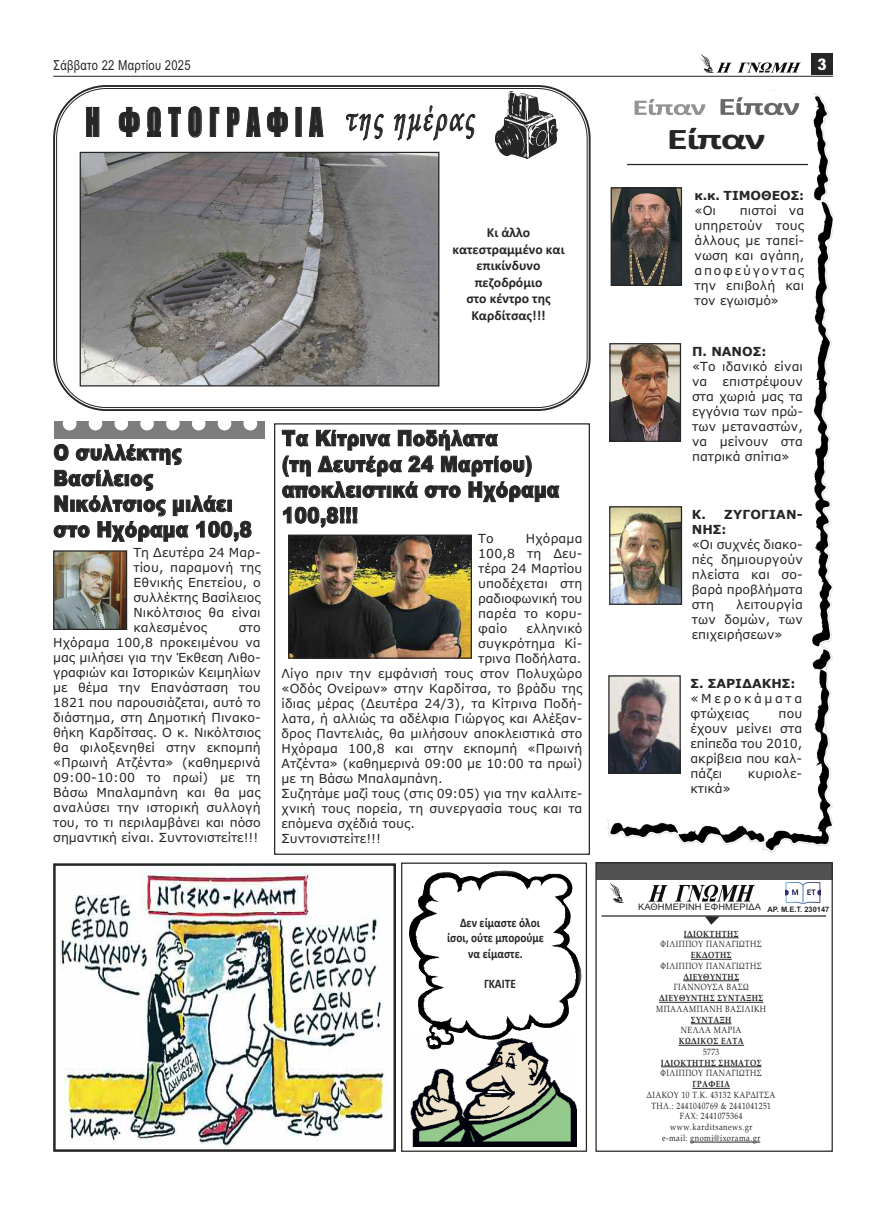
<style>
.page{position:relative;width:886px;height:1205px;background:#fff}
.page>*{position:absolute;margin:0;border:0;box-sizing:border-box;transform-origin:0 0}
.t1{font:36.5px "Impact";letter-spacing:.27em;color:#272627;scale:.72 1}
.t2{font:700 30px "Calibri";letter-spacing:-.04em;color:#272627;scale:1.45 1}
.t3{font:900 21.5px/25.6px "Arial";letter-spacing:.01em;color:#272627;scale:.87 1}
.t4{font:900 15.75px "Arial";color:#fff;scale:.87 1}
.t5{font:700 13.75px/16.5px "Calibri";color:#272627;text-align:center}
.t6{font:13.75px "Arial";letter-spacing:.025em;color:#272627;scale:.81 1}
.t7{font:700 13px "Calibri";color:#272627;scale:.87 1}
.t8{font:12.5px/15px "Verdana";letter-spacing:.01em;color:#272627;text-align:justify}
.t9{font:12.5px/15px "Verdana";letter-spacing:.21em;color:#272627}
.t10{font:700 12.5px/15px "Verdana";letter-spacing:-.005em;color:#272627}
.t11{font:9px/10.8px "Book Antiqua";letter-spacing:.06em;color:#272627;text-align:center;scale:.83 1}
.t12{font:9px "Arial";letter-spacing:.01em;color:#272627;scale:1.04 1}
.t13{font:700 7.5px "Arial";color:#272627}
.s1{font-weight:400}
.s2{font-weight:700}
</style>
<div class="page">
<div style="left:595px;top:862px;width:238px;height:290px;border:1px solid #272627"></div>
<svg style="left:596px;top:862px;width:237px;height:18px"></svg>
<img style="left:648px;top:884px;width:106px;height:18px">
<img style="left:608px;top:883px;width:15px;height:19px">
<hr style="left:684px;top:937px;width:54px;height:1px;background:#272627">
<hr style="left:691px;top:959px;width:41px;height:1px;background:#272627">
<hr style="left:683px;top:980px;width:56px;height:1px;background:#272627">
<hr style="left:659px;top:1002px;width:51px;height:1px;background:#272627">
<hr style="left:710px;top:1002px;width:53px;height:1px;background:#272627">
<hr style="left:691px;top:1023px;width:40px;height:1px;background:#272627">
<hr style="left:679px;top:1045px;width:65px;height:1px;background:#272627">
<hr style="left:661px;top:1066px;width:100px;height:1px;background:#272627">
<hr style="left:692px;top:1088px;width:38px;height:1px;background:#272627">
<hr style="left:690px;top:1142px;width:70px;height:1px;background:#272627">
<hr style="left:601px;top:915px;width:225px;height:1px;background:#272627">
<svg style="left:705px;top:916px;width:14px;height:8px"></svg>
<div style="left:401px;top:862px;width:186px;height:290px;border:1px solid #272627"></div>
<img style="left:60px;top:866px;width:329px;height:282px">
<div style="left:53px;top:863px;width:343px;height:289px;border:2px solid #272627"></div>
<img style="left:410px;top:1049px;width:167px;height:97px">
<img style="left:409px;top:870px;width:172px;height:179px">
<svg style="left:53px;top:85px;width:538px;height:326px"></svg>
<svg style="left:56px;top:88px;width:532px;height:320px"></svg>
<img style="left:495px;top:92px;width:62px;height:66px">
<div style="left:54px;top:422px;width:211px;height:17px;background:#7d7d7d"></div>
<svg style="left:63px;top:421px;width:174px;height:9px"></svg>
<svg style="left:243px;top:421px;width:14px;height:9px"></svg>
<div style="left:274px;top:423px;width:316px;height:432px;border:1px solid #272627"></div>
<hr style="left:53px;top:76px;width:780px;height:1px;background:#272627">
<div style="left:811px;top:54px;width:21px;height:21px;background:#272627"></div>
<img style="left:716px;top:62px;width:85px;height:11px">
<img style="left:699px;top:54px;width:15px;height:19px">
<img style="left:607px;top:93px;width:226px;height:759px">
<img style="left:634px;top:99px;width:57px;height:16px">
<img style="left:720px;top:97px;width:64px;height:18px">
<hr style="left:627px;top:164px;width:181px;height:1px;background:#272627">
<img style="left:613px;top:189px;width:67px;height:95px">
<div style="left:611px;top:187px;width:71px;height:99px;border:1px solid #272627"></div>
<img style="left:611px;top:345px;width:68px;height:95px">
<div style="left:609px;top:343px;width:72px;height:99px;border:1px solid #272627"></div>
<img style="left:611px;top:508px;width:69px;height:95px">
<div style="left:609px;top:506px;width:73px;height:99px;border:1px solid #272627"></div>
<img style="left:610px;top:677px;width:69px;height:95px">
<div style="left:608px;top:675px;width:73px;height:99px;border:1px solid #272627"></div>
<img style="left:82px;top:154px;width:355px;height:230px">
<div style="left:80px;top:152px;width:359px;height:234px;border:1px solid #272627"></div>
<img style="left:290px;top:536px;width:180px;height:121px">
<div style="left:288px;top:534px;width:184px;height:125px;border:1px solid #272627"></div>
<img style="left:785px;top:882px;width:36px;height:21px">
<img style="left:55px;top:552px;width:70px;height:76px">
<div style="left:53px;top:550px;width:74px;height:80px;border:1px solid #272627"></div>
<p class="t6" style="left:53px;top:58px;width:171px">Σάββατο 22 Μαρτίου 2025</p>
<p class="t4" style="left:817px;top:55px;width:12px">3</p>
<p class="t1" style="left:85px;top:102px;width:540px">Η ΦΩΤΟΓΡΑΦΙΑ <sup>της</sup> <sup>ηµέρας</sup></p>
<p class="t5" style="left:452px;top:224px;width:114px">Κι άλλο κατεστραμμένο και επικίνδυνο πεζοδρόμιο<br>στο κέντρο της<br>Καρδίτσας!!!</p>
<p class="t3" style="left:53px;top:440px;width:230px">Ο συλλέκτης<br>Βασίλειος<br>Νικόλτσιος µιλάει στο Ηχόραµα 100,8</p>
<p class="t8" style="left:133px;top:545px;width:129px">Τη ∆ευτέρα 24 Μαρ&shy;τίου, παραµονή της Εθνικής Επετείου, ο συλλέκτης Βασίλειος Νικόλτσιος θα είναι καλεσµένος</p>
<p class="t8" style="left:53px;top:620px;width:209px;text-indent:186px">στο Ηχόραµα 100,8 προκειµένου να µας µιλήσει για την Έκθεση Λιθο&shy;γραφιών και Ιστορικών Κειµηλίων µε θέµα την Επανάσταση του 1821 που παρουσιάζεται, αυτό το διάστηµα, στη ∆ηµοτική Πινακο&shy;θήκη Καρδίτσας. Ο κ. Νικόλτσιος θα φιλοξενηθεί στην εκποµπή «Πρωινή Ατζέντα» (καθηµερινά 09:00-10:00 το πρωί) µε τη Βάσω Μπαλαµπάνη και θα µας αναλύσει την ιστορική συλλογή του, το τι περιλαµβάνει και πόσο σηµαντική είναι. Συντονιστείτε!!!</p>
<p class="t3" style="left:282px;top:425px;width:320px">Τα Κίτρινα Ποδήλατα<br>(τη ∆ευτέρα 24 Μαρτίου) αποκλειστικά στο Ηχόραµα<br>100,8!!!</p>
<p class="t8" style="left:478px;top:531px;width:17px">Το</p>
<p class="t8" style="left:478px;top:531px;width:106px;text-indent:48px">Ηχόραµα 100,8 τη ∆ευ&shy;τέρα 24 Μαρτίου υποδέχεται στη ραδιοφωνική του παρέα το κορυ&shy;φαίο</p>
<p class="t8" style="left:527px;top:621px;width:57px">ελληνικό</p>
<p class="t8" style="left:478px;top:636px;width:106px">συγκρότηµα Κί-</p>
<p class="t8" style="left:478px;top:651px;width:105px">τρινα Ποδήλατα.</p>
<p class="t8" style="left:281px;top:666px;width:302px">Λίγο πριν την εµφάνισή τους στον Πολυχώρο</p>
<p class="t8" style="left:281px;top:681px;width:302px">«Οδός Ονείρων» στην Καρδίτσα, το βράδυ της</p>
<p class="t8" style="left:281px;top:696px;width:302px">ίδιας µέρας (∆ευτέρα 24/3), τα Κίτρινα Ποδή-</p>
<p class="t8" style="left:281px;top:711px;width:302px">λατα, ή αλλιώς τα αδέλφια Γιώργος και Αλέξαν-</p>
<p class="t8" style="left:281px;top:726px;width:302px">δρος Παντελιάς, θα µιλήσουν αποκλειστικά στο</p>
<p class="t8" style="left:281px;top:741px;width:302px">Ηχόραµα 100,8 και στην εκποµπή «Πρωινή</p>
<p class="t8" style="left:281px;top:756px;width:302px">Ατζέντα» (καθηµερινά 09:00 µε 10:00 τα πρωί)</p>
<p class="t8" style="left:281px;top:771px;width:163px">µε τη Βάσω Μπαλαµπάνη.</p>
<p class="t8" style="left:281px;top:786px;width:302px">Συζητάµε µαζί τους (στις 09:05) για την καλλιτε-</p>
<p class="t8" style="left:281px;top:801px;width:302px">χνική τους πορεία, τη συνεργασία τους και τα</p>
<p class="t8" style="left:281px;top:816px;width:135px">επόµενα σχέδιά τους.</p>
<p class="t8" style="left:281px;top:831px;width:101px">Συντονιστείτε!!!</p>
<p class="t7" style="left:460px;top:915px;width:93px">Δεν είμαστε όλοι</p>
<p class="t7" style="left:447px;top:930px;width:113px">ίσοι, ούτε μπορούμε</p>
<p class="t7" style="left:468px;top:945px;width:64px">να είμαστε.</p>
<p class="t7" style="left:484px;top:976px;width:38px">ΓΚΑΙΤΕ</p>
<p class="t2" style="left:667px;top:121px;width:69px">Είπαν</p>
<p class="t10" style="left:694px;top:188px;width:111px">κ.κ. ΤΙΜΟΘΕΟΣ: <span class="s1">«Οι</span></p>
<p class="t8" style="left:694px;top:203px;width:111px;text-indent:45px">πιστοί να υπηρετούν τους άλλους µε ταπεί&shy;νωση και αγάπη, αποφεύγοντας την επιβολή και τον εγωισµό»</p>
<p class="t8" style="left:692px;top:344px;width:112px;text-align:left"><span class="s2">Π. ΝΑΝΟΣ:<br></span>«Το ιδανικό είναι να επιστρέψουν στα χωριά µας τα εγγόνια των πρώ&shy;των µεταναστών, να µείνουν στα πατρικά σπίτια»</p>
<p class="t8" style="left:692px;top:507px;width:112px;text-align:left"><span class="s2">Κ. ΖΥΓΟΓΙΑΝ-<br>ΝΗΣ:<br></span>«Οι συχνές διακο&shy;πές δηµιουργούν πλείστα και σο&shy;βαρά προβλήµατα στη</p>
<p class="t8" style="left:692px;top:597px;width:112px;text-indent:44px">λειτουργία των δοµών, των επιχειρήσεων»</p>
<p class="t9" style="left:690px;top:676px;width:113px"><span class="s2">Σ. ΣΑΡΙ∆ΑΚΗΣ: </span>«Μεροκάµατα φτώχειας</p>
<p class="t8" style="left:690px;top:706px;width:113px;text-indent:88px">που έχουν µείνει στα επίπεδα του 2010, ακρίβεια που καλ&shy;πάζει</p>
<p class="t8" style="left:748px;top:766px;width:56px">κυριολε-</p>
<p class="t8" style="left:690px;top:781px;width:42px">κτικά»</p>
<p class="t12" style="left:638px;top:902px;width:120px">ΚΑΘΗΜΕΡΙΝΗ ΕΦΗΜΕΡΙ∆Α</p>
<p class="t13" style="left:767px;top:905px;width:63px">ΑΡ. Μ.Ε.Τ. 230147</p>
<p class="t11" style="left:647px;top:928px;width:156px"><span class="s2">Ι∆ΙΟΚΤΗΤΗΣ<br></span>ΦΙΛΙΠΠΟΥ ΠΑΝΑΓΙΩΤΗΣ<br><span class="s2">ΕΚ∆ΟΤΗΣ<br></span>ΦΙΛΙΠΠΟΥ ΠΑΝΑΓΙΩΤΗΣ <span class="s2">∆ΙΕΥΘΥΝΤΗΣ<br></span>ΓΙΑΝΝΟΥΣΑ ΒΑΣΩ <span class="s2">∆ΙΕΥΘΥΝΤΗΣ ΣΥΝΤΑΞΗΣ<br></span>ΜΠΑΛΑΜΠΑΝΗ ΒΑΣΙΛΙΚΗ<br><span class="s2">ΣΥΝΤΑΞΗ<br></span>ΝΕΛΛΑ ΜΑΡΙΑ<br><span class="s2">ΚΩ∆ΙΚΟΣ ΕΛΤΑ<br></span>5773<br><span class="s2">Ι∆ΙΟΚΤΗΤΗΣ ΣΗΜΑΤΟΣ<br></span>ΦΙΛΙΠΠΟΥ ΠΑΝΑΓΙΩΤΗΣ<br><span class="s2">ΓΡΑΦΕΙΑ<br></span>∆ΙΑΚΟΥ 10 Τ.Κ. 43132 ΚΑΡ∆ΙΤΣΑ<br>ΤΗΛ.: 2441040769 &amp; 2441041251<br>FAX: 2441075364 www.karditsanews.gr<br>e-mail: gnomi@ixorama.gr</p>
</div>
